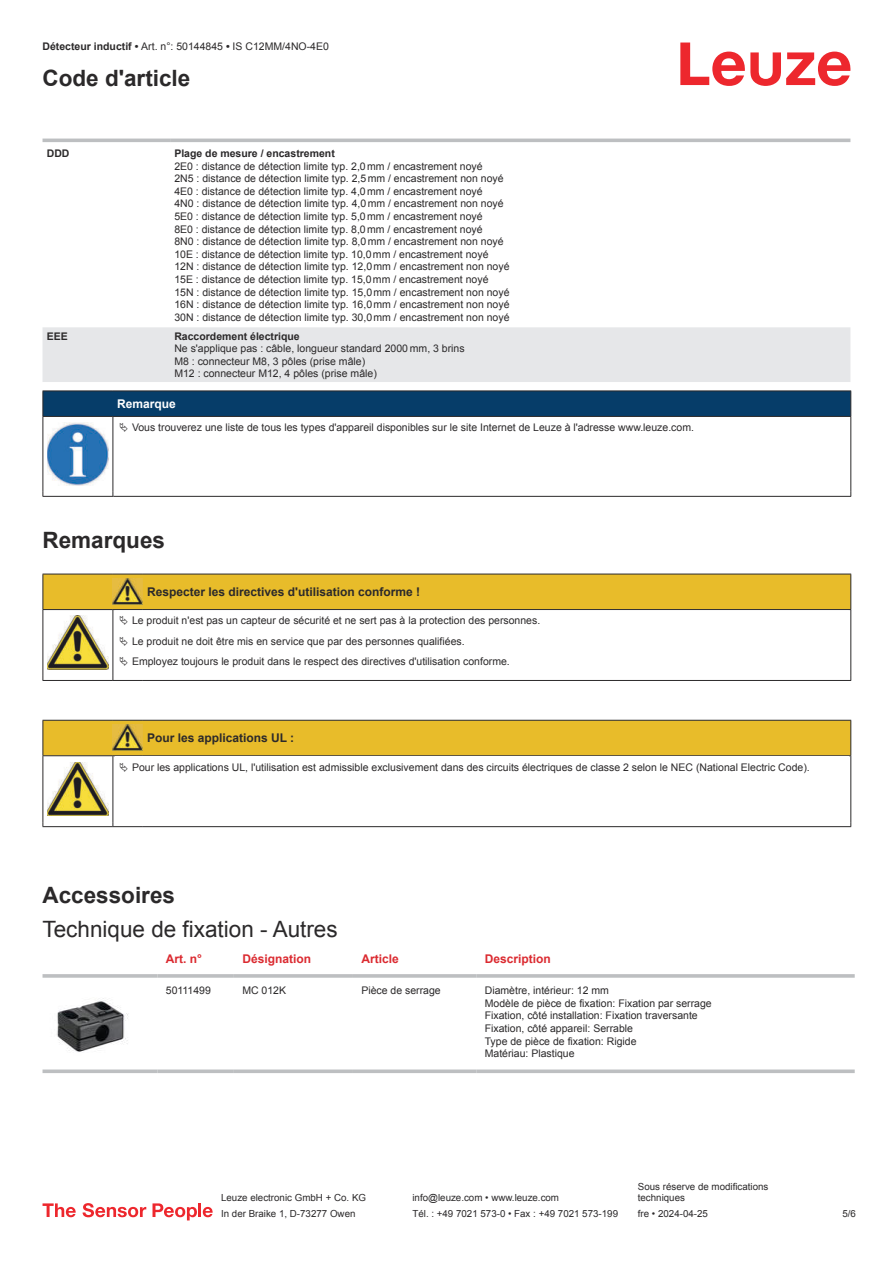
<style>
.page{position:relative;width:893px;height:1263px;background:#fff}
.page>*{position:absolute;margin:0;border:0;box-sizing:border-box;transform-origin:0 0}
.t1{font:700 22.5px "Arial";color:#2b292a}
.t2{font:22.5px "Arial";color:#2b292a}
.t3{font:700 12px "Arial";color:#2b292a}
.t4{font:700 12px "Arial";color:#db2a30}
.t5{font:700 12px "Arial";color:#fff}
.t6{font:10.5px/12.6px "Arial";color:#2b292a}
.t7{font:700 10.5px "Arial";color:#2b292a}
.t8{font:9.75px/11.7px "Arial";color:#2b292a}
.s1{font-weight:700}
</style>
<div class="page">
<svg style="left:680px;top:43px;width:170px;height:43px"></svg>
<svg style="left:43px;top:138px;width:807px;height:1px"></svg>
<div style="left:43px;top:327px;width:807px;height:55px;background:#e6e7e9"></div>
<hr style="left:43px;top:139px;width:127px;height:3px;background:#bdbfc1">
<hr style="left:170px;top:139px;width:680px;height:3px;background:#bdbfc1">
<svg style="left:43px;top:974px;width:114px;height:4px"></svg>
<hr style="left:157px;top:974px;width:77px;height:4px;background:#c6c7c9">
<svg style="left:234px;top:974px;width:119px;height:4px"></svg>
<svg style="left:353px;top:974px;width:123px;height:4px"></svg>
<hr style="left:476px;top:974px;width:379px;height:4px;background:#c6c7c9">
<svg style="left:43px;top:1069px;width:114px;height:4px"></svg>
<svg style="left:157px;top:1069px;width:77px;height:4px"></svg>
<svg style="left:234px;top:1069px;width:119px;height:4px"></svg>
<svg style="left:353px;top:1069px;width:123px;height:4px"></svg>
<svg style="left:476px;top:1069px;width:379px;height:4px;background:#c5c7c9"></svg>
<img style="left:56px;top:998px;width:72px;height:54px">
<svg style="left:43px;top:1203px;width:33px;height:14px"></svg>
<svg style="left:83px;top:1203px;width:63px;height:14px"></svg>
<svg style="left:153px;top:1203px;width:44px;height:17px"></svg>
<hr style="left:198px;top:1203px;width:3px;height:14px;background:#ed272d">
<svg style="left:203px;top:1207px;width:10px;height:10px"></svg>
<svg style="left:44px;top:417px;width:806px;height:79px"></svg>
<hr style="left:43px;top:416px;width:70px;height:1px;background:#2b292a">
<div style="left:43px;top:391px;width:808px;height:25px;background:#063d69"></div>
<hr style="left:113px;top:416px;width:738px;height:1px;background:#2b292a">
<hr style="left:43px;top:417px;width:1px;height:75px;background:#2b292a">
<hr style="left:113px;top:417px;width:1px;height:75px;background:#2b292a">
<hr style="left:850px;top:417px;width:1px;height:75px;background:#2b292a">
<hr style="left:43px;top:496px;width:70px;height:1px;background:#2b292a">
<hr style="left:113px;top:496px;width:738px;height:1px;background:#2b292a">
<img style="left:47px;top:423px;width:61px;height:63px">
<div style="left:115px;top:417px;width:734px;height:21px;background:#fff"></div>
<hr style="left:43px;top:680px;width:70px;height:1px;background:#2b292a">
<hr style="left:113px;top:680px;width:30px;height:1px;background:#2b292a">
<hr style="left:143px;top:680px;width:708px;height:1px;background:#2b292a">
<div style="left:44px;top:721px;width:806px;height:34px;background:#e8bc2a"></div>
<hr style="left:43px;top:720px;width:70px;height:1px;background:#2b292a">
<hr style="left:43px;top:721px;width:1px;height:34px;background:#2b292a">
<hr style="left:43px;top:755px;width:70px;height:1px;background:#2b292a">
<hr style="left:113px;top:720px;width:30px;height:1px;background:#2b292a">
<hr style="left:113px;top:755px;width:30px;height:1px;background:#2b292a">
<hr style="left:143px;top:720px;width:708px;height:1px;background:#2b292a">
<hr style="left:850px;top:721px;width:1px;height:34px;background:#2b292a">
<hr style="left:143px;top:755px;width:708px;height:1px;background:#2b292a">
<hr style="left:43px;top:756px;width:1px;height:66px;background:#2b292a">
<hr style="left:113px;top:756px;width:1px;height:66px;background:#2b292a">
<hr style="left:850px;top:756px;width:1px;height:66px;background:#2b292a">
<hr style="left:43px;top:826px;width:70px;height:1px;background:#2b292a">
<hr style="left:113px;top:826px;width:30px;height:1px;background:#2b292a">
<hr style="left:143px;top:826px;width:708px;height:1px;background:#2b292a">
<img style="left:113px;top:724px;width:30px;height:27px">
<img style="left:47px;top:762px;width:61px;height:54px">
<svg style="left:43px;top:574px;width:808px;height:106px"></svg>
<p class="t6" style="left:43px;top:41px;width:288px"><span class="s1">Détecteur inductif •</span> Art. n°: 50144845 <span class="s1">•</span> IS C12MM/4NO-4E0</p>
<h1 class="t1" style="left:43px;top:69px;width:149px">Code d'article</h1>
<p class="t7" style="left:47px;top:149px;width:24px">DDD</p>
<p class="t7" style="left:174px;top:149px;width:162px">Plage de mesure / encastrement</p>
<p class="t6" style="left:174px;top:161px;width:337px">2E0 : distance de détection limite typ. 2,0 mm / encastrement noyé<br>2N5 : distance de détection limite typ. 2,5 mm / encastrement non noyé 4E0 : distance de détection limite typ. 4,0 mm / encastrement noyé<br>4N0 : distance de détection limite typ. 4,0 mm / encastrement non noyé 5E0 : distance de détection limite typ. 5,0 mm / encastrement noyé<br>8E0 : distance de détection limite typ. 8,0 mm / encastrement noyé<br>8N0 : distance de détection limite typ. 8,0 mm / encastrement non noyé 10E : distance de détection limite typ. 10,0 mm / encastrement noyé 12N : distance de détection limite typ. 12,0 mm / encastrement non noyé 15E : distance de détection limite typ. 15,0 mm / encastrement noyé 15N : distance de détection limite typ. 15,0 mm / encastrement non noyé 16N : distance de détection limite typ. 16,0 mm / encastrement non noyé 30N : distance de détection limite typ. 30,0 mm / encastrement non noyé</p>
<p class="t7" style="left:47px;top:332px;width:23px">EEE</p>
<p class="t7" style="left:174px;top:332px;width:127px">Raccordement électrique</p>
<p class="t6" style="left:174px;top:343px;width:292px">Ne s'applique pas : câble, longueur standard 2000 mm, 3 brins<br>M8 : connecteur M8, 3 pôles (prise mâle)<br>M12 : connecteur M12, 4 pôles (prise mâle)</p>
<p class="t5" style="left:117px;top:399px;width:60px">Remarque</p>
<p class="t6" style="left:132px;top:422px;width:563px">Vous trouverez une liste de tous les types d'appareil disponibles sur le site Internet de Leuze à l'adresse www.leuze.com.</p>
<h1 class="t1" style="left:43px;top:531px;width:124px">Remarques</h1>
<p class="t3" style="left:147px;top:587px;width:274px">Respecter les directives d'utilisation conforme !</p>
<p class="t6" style="left:132px;top:611px;width:410px;line-height:20.2px">Le produit n'est pas un capteur de sécurité et ne sert pas à la protection des personnes.<br>Le produit ne doit être mis en service que par des personnes qualifiées.<br>Employez toujours le produit dans le respect des directives d'utilisation conforme.</p>
<p class="t3" style="left:147px;top:733px;width:149px">Pour les applications UL :</p>
<p class="t6" style="left:132px;top:761px;width:679px">Pour les applications UL, l'utilisation est admissible exclusivement dans des circuits électriques de classe 2 selon le NEC (National Electric Code).</p>
<h1 class="t1" style="left:43px;top:886px;width:134px">Accessoires</h1>
<h1 class="t2" style="left:43px;top:921px;width:297px">Technique de fixation - Autres</h1>
<p class="t4" style="left:166px;top:954px;width:38px">Art. n°</p>
<p class="t4" style="left:242px;top:954px;width:70px">Désignation</p>
<p class="t4" style="left:361px;top:954px;width:39px">Article</p>
<p class="t4" style="left:485px;top:954px;width:68px">Description</p>
<p class="t6" style="left:166px;top:985px;width:47px">50111499</p>
<p class="t6" style="left:242px;top:985px;width:45px">MC 012K</p>
<p class="t6" style="left:361px;top:985px;width:81px">Pièce de serrage</p>
<p class="t6" style="left:485px;top:985px;width:229px">Diamètre, intérieur: 12 mm<br>Modèle de pièce de fixation: Fixation par serrage Fixation, côté installation: Fixation traversante Fixation, côté appareil: Serrable<br>Type de pièce de fixation: Rigide<br>Matériau: Plastique</p>
<p class="t8" style="left:221px;top:1193px;width:146px">Leuze electronic GmbH + Co. KG</p>
<p class="t8" style="left:412px;top:1193px;width:148px">info@leuze.com • www.leuze.com</p>
<p class="t8" style="left:638px;top:1181px;width:132px">Sous réserve de modifications techniques</p>
<p class="t8" style="left:221px;top:1209px;width:136px">In der Braike 1, D-73277 Owen</p>
<p class="t8" style="left:412px;top:1209px;width:207px">Tél. : +49 7021 573-0 • Fax : +49 7021 573-199</p>
<p class="t8" style="left:638px;top:1209px;width:72px">fre • 2024-04-25</p>
<p class="t8" style="left:842px;top:1209px;width:15px">5 /6</p>
</div>
